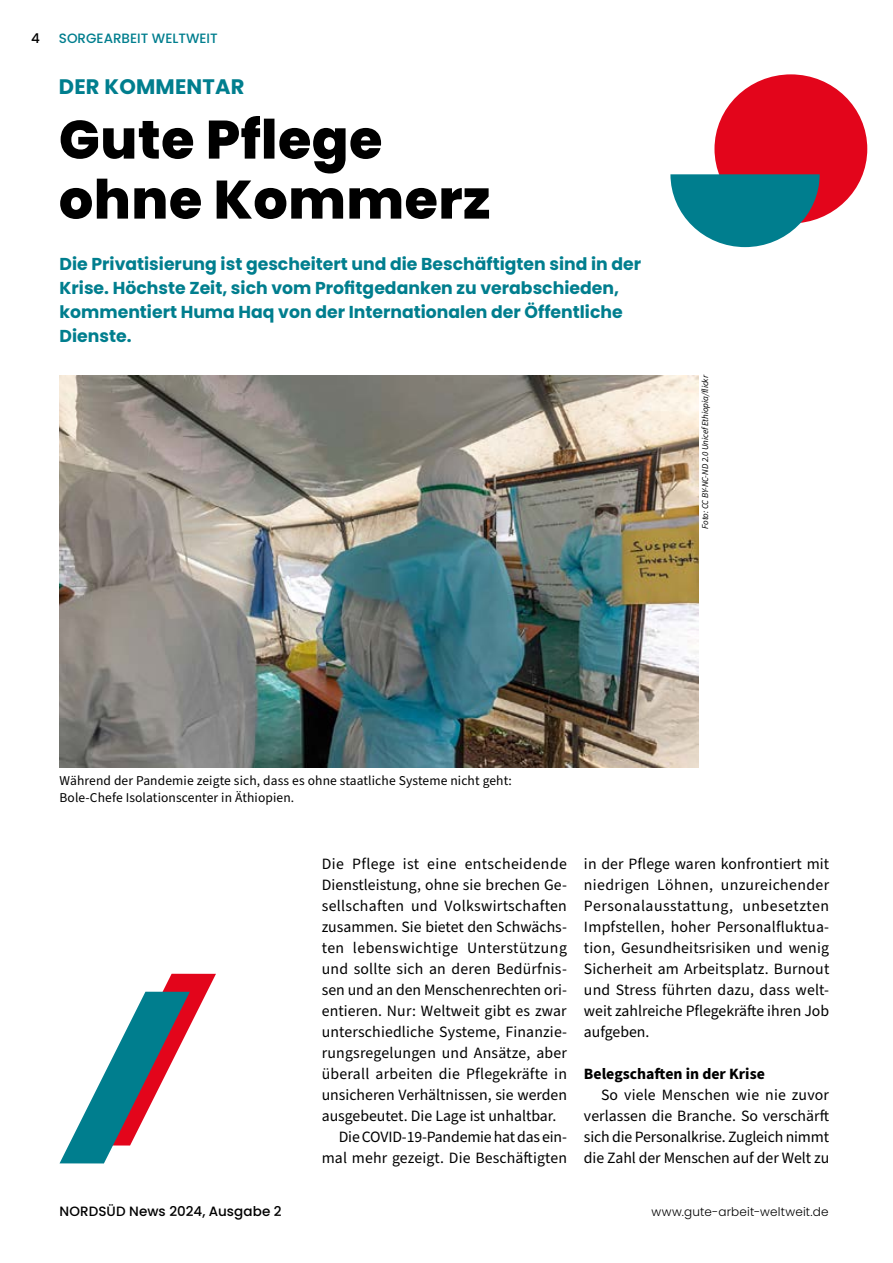
<style>
.page{position:relative;width:893px;height:1263px;background:#fff}
.page>*{position:absolute;margin:0;border:0;box-sizing:border-box;transform-origin:0 0}
.t1{font:800 54px/60px "Poppins";letter-spacing:.01em;color:#000}
.t2{font:700 21px "Poppins";letter-spacing:.01em;color:#007e8e}
.t3{font:700 17.25px/24px "Poppins";color:#007e8e}
.t4{font:15.75px/21px "Source Sans Pro";letter-spacing:.005em;color:#000;text-align:justify}
.t5{font:15.75px "Source Sans Pro";letter-spacing:.03em;color:#000}
.t6{font:15.75px "Source Sans Pro";letter-spacing:.025em;color:#000}
.t7{font:700 15.75px "Source Sans Pro";color:#000}
.t8{font:13.5px/16.5px "Source Sans Pro";letter-spacing:.01em;color:#000}
.t9{font:500 13.5px "Poppins";letter-spacing:.005em;color:#000}
.t10{font:500 13.5px "Poppins";color:#007e8e}
.t11{font:300 12px "Poppins";letter-spacing:.015em;color:#000}
.t12{font:italic 9px "Source Sans Pro";letter-spacing:-.01em;color:#000}
</style>
<div class="page">
<img style="left:60px;top:376px;width:639px;height:391px">
<div style="left:714px;top:74px;width:153px;height:149px;background:#e3051b;border-radius:50%"></div>
<svg style="left:670px;top:174px;width:150px;height:73px"></svg>
<svg style="left:60px;top:974px;width:156px;height:189px"></svg>
<p class="t9" style="left:31px;top:30px;width:10px">4</p>
<p class="t10" style="left:59px;top:30px;width:160px">SORGEARBEIT WELTWEIT</p>
<h2 class="t2" style="left:59px;top:75px;width:187px">DER KOMMENTAR</h2>
<h1 class="t1" style="left:59px;top:110px;width:433px">Gute Pflege ohne Kommerz</h1>
<p class="t3" style="left:60px;top:252px;width:583px">Die Privatisierung ist gescheitert und die Beschäftigten sind in der Krise. Höchste Zeit, sich vom Profitgedanken zu verabschieden, kommentiert Huma Haq von der Internationalen der Öffentliche Dienste.</p>
<p class="t12" style="left:699px;top:529px;width:156px;rotate:-90deg">Foto: CC BY-NC-ND 2.0 Unicef Ethiopia/flickr</p>
<p class="t8" style="left:60px;top:773px;width:454px">Während der Pandemie zeigte sich, dass es ohne staatliche Systeme nicht geht:<br>Bole-Chefe Isolationscenter in Äthiopien.</p>
<p class="t6" style="left:322px;top:853px;width:247px">Die Pflege ist eine entscheidende</p>
<p class="t4" style="left:322px;top:875px;width:247px">Dienstleistung, ohne sie brechen Ge-</p>
<p class="t4" style="left:322px;top:896px;width:247px">sellschaften und Volkswirtschaften</p>
<p class="t4" style="left:322px;top:917px;width:247px">zusammen. Sie bietet den Schwächs-</p>
<p class="t5" style="left:322px;top:937px;width:247px">ten lebenswichtige Unterstützung</p>
<p class="t4" style="left:322px;top:959px;width:247px">und sollte sich an deren Bedürfnis-</p>
<p class="t4" style="left:322px;top:980px;width:247px">sen und an den Menschenrechten ori-</p>
<p class="t4" style="left:322px;top:1001px;width:247px">entieren. Nur: Weltweit gibt es zwar</p>
<p class="t4" style="left:322px;top:1022px;width:247px">unterschiedliche Systeme, Finanzie-</p>
<p class="t4" style="left:322px;top:1043px;width:247px">rungsregelungen und Ansätze, aber</p>
<p class="t4" style="left:322px;top:1064px;width:247px">überall arbeiten die Pflegekräfte in</p>
<p class="t4" style="left:322px;top:1085px;width:247px">unsicheren Verhältnissen, sie werden</p>
<p class="t4" style="left:322px;top:1106px;width:236px">ausgebeutet. Die Lage ist unhaltbar.</p>
<p class="t4" style="left:339px;top:1127px;width:230px">Die COVID-19-Pandemie hat das ein-</p>
<p class="t4" style="left:322px;top:1148px;width:247px">mal mehr gezeigt. Die Beschäftigten</p>
<p class="t4" style="left:584px;top:854px;width:247px">in der Pflege waren konfrontiert mit niedrigen Löhnen, unzureichender Personalausstattung, unbesetzten Impfstellen, hoher Personalfluktua&shy;tion, Gesundheitsrisiken und wenig Sicherheit am Arbeitsplatz. Burnout und Stress führten dazu, dass welt&shy;weit zahlreiche Pflegekräfte ihren Job aufgeben.</p>
<p class="t7" style="left:584px;top:1063px;width:182px">Belegschaften in der Krise</p>
<p class="t4" style="left:584px;top:1085px;width:247px;text-indent:17px">So viele Menschen wie nie zuvor verlassen die Branche. So verschärft sich die Personalkrise. Zugleich nimmt die Zahl der Menschen auf der Welt zu</p>
<p class="t9" style="left:60px;top:1203px;width:224px">NORDSÜD News 2024, Ausgabe 2</p>
<p class="t11" style="left:651px;top:1205px;width:179px">www.gute-arbeit-weltweit.de</p>
</div>
